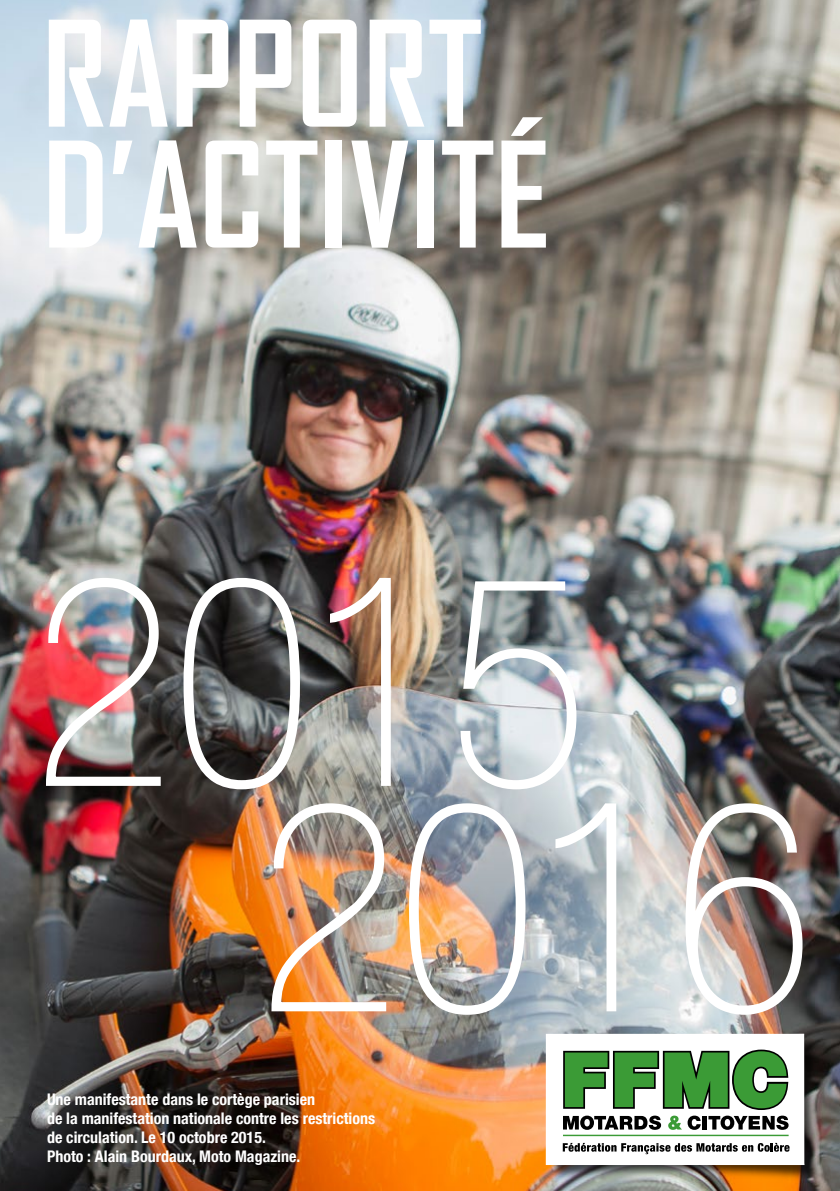
<style>
.page{position:relative;width:840px;height:1191px;background:#fff}
.page>*{position:absolute;margin:0;border:0;box-sizing:border-box;transform-origin:0 0}
.t1{font:200 condensed 288px/225.4px "Helvetica Neue LT Com";color:#fff}
.t2{font:700 140px/120.8px "Agency FB";color:#fff}
.t3{font:700 condensed 16px/19.2px "Helvetica Neue LT Com";color:#fff}
</style>
<div class="page">
<img style="left:0;top:0;width:839px;height:1191px">
<img style="left:546px;top:1033px;width:277px;height:152px">
<svg style="left:547px;top:1033px;width:256px;height:132px"></svg>
<hr style="left:562px;top:1134px;width:226px;height:2px;background:#3b9b36">
<img style="left:44px;top:576px;width:119px;height:212px">
<svg style="left:181px;top:576px;width:121px;height:215px;background:#666565"></svg>
<img style="left:328px;top:576px;width:64px;height:212px">
<svg style="left:458px;top:579px;width:120px;height:212px;background:#b7bec2"></svg>
<img style="left:269px;top:801px;width:119px;height:212px">
<img style="left:407px;top:801px;width:120px;height:215px">
<svg style="left:553px;top:801px;width:65px;height:212px;background:#bac4ca"></svg>
<img style="left:683px;top:801px;width:121px;height:215px">
<h2 class="t2" style="left:42px;top:10px;width:509px">RAPPORT<br>D’ACTIVITÉ</h2>
<h1 class="t1" style="left:259px;top:571px;width:554px;text-indent:-225px">2015<br>2016</h1>
<p class="t3" style="left:47px;top:1089px;width:329px">Une manifestante dans le cortège parisien<br>de la manifestation nationale contre les restrictions de circulation. Le 10 octobre 2015.<br>Photo : Alain Bourdaux, Moto Magazine.</p>
</div>
